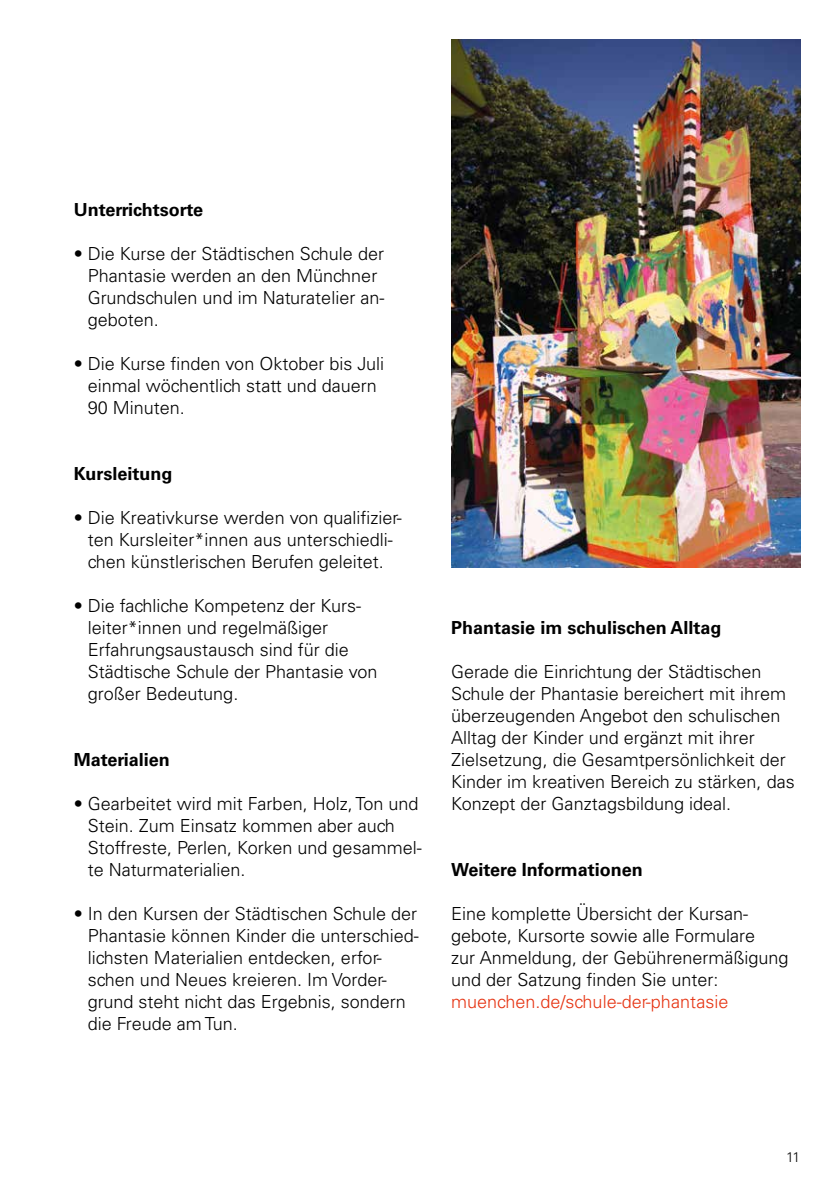
<style>
.page{position:relative;width:840px;height:1191px;background:#fff}
.page>*{position:absolute;margin:0;border:0;box-sizing:border-box;transform-origin:0 0}
.t1{font:300 18px/22px "Univers LT";color:#000}
.t2{font:700 18px "Univers LT";color:#000}
.t3{font:300 18px "Univers LT";color:#e63312}
.t4{font:300 14px "Univers LT";color:#000}
</style>
<div class="page">
<img style="left:451px;top:40px;width:348px;height:528px">
<p class="t2" style="left:74px;top:199px;width:131px">Unterrichtsorte</p>
<p class="t1" style="left:88px;top:242px;width:298px;text-indent:-14px">• Die Kurse der Städtischen Schule der<br>Phantasie werden an den Münchner<br>Grundschulen und im Naturatelier an&shy;geboten.</p>
<p class="t1" style="left:88px;top:352px;width:298px;text-indent:-14px">• Die Kurse finden von Oktober bis Juli einmal wöchentlich statt und dauern<br>90 Minuten.</p>
<p class="t2" style="left:74px;top:463px;width:100px">Kursleitung</p>
<p class="t1" style="left:74px;top:506px;width:329px;text-align:center">• Die Kreativkurse werden von qualifizier&shy;ten Kursleiter*innen aus unterschiedli&shy;chen künstlerischen Berufen geleitet.</p>
<p class="t1" style="left:88px;top:594px;width:291px;text-indent:-14px">• Die fachliche Kompetenz der Kurs&shy;leiter*innen und regelmäßiger<br>Erfahrungsaustausch sind für die<br>Städtische Schule der Phantasie von großer Bedeutung.</p>
<p class="t2" style="left:74px;top:749px;width:97px">Materialien</p>
<p class="t1" style="left:88px;top:792px;width:335px;text-indent:-14px">• Gearbeitet wird mit Farben, Holz, Ton und Stein. Zum Einsatz kommen aber auch Stoffreste, Perlen, Korken und gesammel&shy;te Naturmaterialien.</p>
<p class="t1" style="left:88px;top:902px;width:332px;text-indent:-14px">• In den Kursen der Städtischen Schule der Phantasie können Kinder die unterschied&shy;lichsten Materialien entdecken, erfor&shy;schen und Neues kreieren. Im Vorder&shy;grund steht nicht das Ergebnis, sondern die Freude am Tun.</p>
<p class="t2" style="left:451px;top:617px;width:271px">Phantasie im schulischen Alltag</p>
<p class="t1" style="left:451px;top:660px;width:345px">Gerade die Einrichtung der Städtischen Schule der Phantasie bereichert mit ihrem überzeugenden Angebot den schulischen Alltag der Kinder und ergänzt mit ihrer Zielsetzung, die Gesamtpersönlichkeit der Kinder im kreativen Bereich zu stärken, das Konzept der Ganztagsbildung ideal.</p>
<p class="t2" style="left:451px;top:859px;width:193px">Weitere Informationen</p>
<p class="t1" style="left:451px;top:902px;width:339px">Eine komplette Übersicht der Kursan&shy;gebote, Kursorte sowie alle Formulare<br>zur Anmeldung, der Gebührenermäßigung und der Satzung finden Sie unter:</p>
<p class="t3" style="left:451px;top:990px;width:278px">muenchen.de/schule-der-phantasie</p>
<p class="t4" style="left:785px;top:1148px;width:15px">11</p>
</div>
